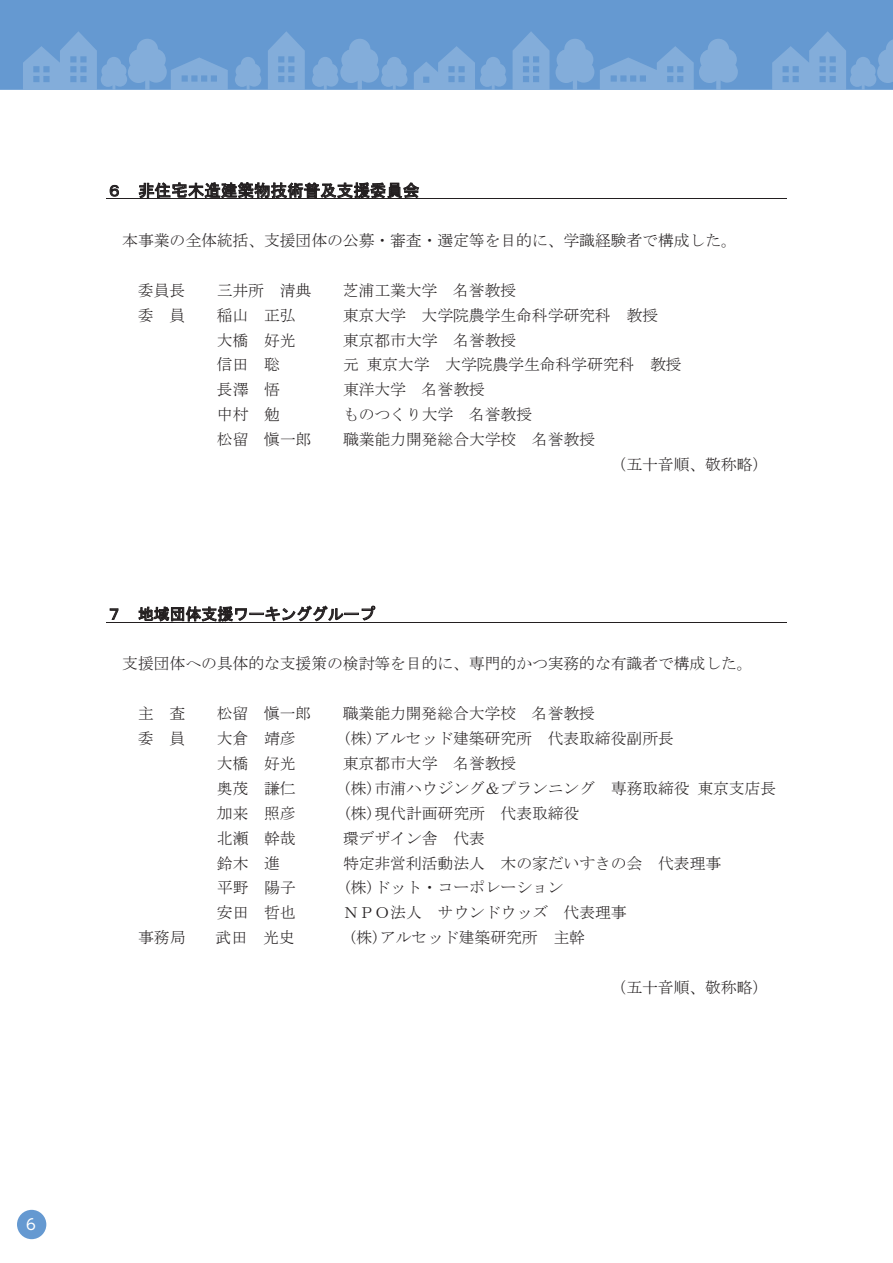
<style>
.page{position:relative;width:893px;height:1263px;background:#fff}
.page>*{position:absolute;margin:0;border:0;box-sizing:border-box;transform-origin:0 0}
.t1{font:16.5px "MS Gothic";color:#231f20}
.t2{font:15.9px "MS Mincho";color:#231f20}
.t3{font:15.9px "MS Gothic";color:#231f20}
.t4{font:14.85px "UD Shin Go Pr 6";color:#fff}
.s1{font-size:15.9px}
</style>
<div class="page">
<hr style="left:106px;top:198px;width:681px;height:1px;background:#231f20">
<hr style="left:106px;top:622px;width:681px;height:1px;background:#231f20">
<div style="left:0;top:0;width:893px;height:89px;background:#6599d1"></div>
<svg style="left:23px;top:31px;width:869px;height:58px"></svg>
<hr style="left:892px;top:0;width:1px;height:179px;background:#a1d076">
<div style="left:17px;top:1210px;width:29px;height:29px;background:#6599d1;border-radius:50%"></div>
<p class="t1" style="left:106px;top:182px;width:315px"><span class="s1">６</span> 非住宅木造建築物技術普及支援委員会</p>
<p class="t2" style="left:122px;top:232px;width:616px">本事業の全体統括、支援団体の公募・審査・選定等を目的に、学識経験者で構成した。</p>
<p class="t2" style="left:138px;top:282px;width:49px">委員長</p>
<p class="t2" style="left:217px;top:282px;width:96px">三井所 清典</p>
<p class="t2" style="left:343px;top:282px;width:175px">芝浦工業大学 名誉教授</p>
<p class="t2" style="left:138px;top:307px;width:49px">委 員</p>
<p class="t2" style="left:217px;top:307px;width:80px">稲山 正弘</p>
<p class="t2" style="left:343px;top:307px;width:317px">東京大学 大学院農学生命科学研究科 教授</p>
<p class="t2" style="left:217px;top:332px;width:81px">大橋 好光</p>
<p class="t2" style="left:343px;top:332px;width:175px">東京都市大学 名誉教授</p>
<p class="t2" style="left:217px;top:357px;width:65px">信田 聡</p>
<p class="t2" style="left:343px;top:357px;width:340px">元東京大学 大学院農学生命科学研究科 教授</p>
<p class="t2" style="left:217px;top:382px;width:65px">長澤 悟</p>
<p class="t2" style="left:343px;top:382px;width:143px">東洋大学 名誉教授</p>
<p class="t2" style="left:217px;top:407px;width:65px">中村 勉</p>
<p class="t2" style="left:343px;top:407px;width:191px">ものつくり大学 名誉教授</p>
<p class="t2" style="left:217px;top:431px;width:96px">松留 愼一郎</p>
<p class="t2" style="left:343px;top:431px;width:254px">職業能力開発総合大学校 名誉教授</p>
<p class="t2" style="left:611px;top:456px;width:159px">（五十音順、敬称略）</p>
<p class="t3" style="left:106px;top:606px;width:270px">７ 地域団体支援ワーキンググループ</p>
<p class="t2" style="left:122px;top:656px;width:632px">支援団体への具体的な支援策の検討等を目的に、専門的かつ実務的な有識者で構成した。</p>
<p class="t2" style="left:138px;top:705px;width:49px">主 査</p>
<p class="t2" style="left:217px;top:705px;width:96px">松留 愼一郎</p>
<p class="t2" style="left:343px;top:705px;width:254px">職業能力開発総合大学校 名誉教授</p>
<p class="t2" style="left:138px;top:730px;width:49px">委 員</p>
<p class="t2" style="left:217px;top:730px;width:80px">大倉 靖彦</p>
<p class="t2" style="left:343px;top:730px;width:332px">(株)アルセッド建築研究所 代表取締役副所長</p>
<p class="t2" style="left:217px;top:755px;width:81px">大橋 好光</p>
<p class="t2" style="left:343px;top:755px;width:175px">東京都市大学 名誉教授</p>
<p class="t2" style="left:217px;top:780px;width:81px">奥茂 謙仁</p>
<p class="t2" style="left:343px;top:780px;width:435px">(株)市浦ハウジング＆プランニング 専務取締役東京支店長</p>
<p class="t2" style="left:217px;top:805px;width:81px">加来 照彦</p>
<p class="t2" style="left:343px;top:805px;width:238px">(株)現代計画研究所 代表取締役</p>
<p class="t2" style="left:217px;top:830px;width:81px">北瀬 幹哉</p>
<p class="t2" style="left:343px;top:830px;width:143px">環デザイン舎 代表</p>
<p class="t2" style="left:217px;top:855px;width:65px">鈴木 進</p>
<p class="t2" style="left:343px;top:855px;width:380px">特定非営利活動法人 木の家だいすきの会 代表理事</p>
<p class="t2" style="left:217px;top:880px;width:81px">平野 陽子</p>
<p class="t2" style="left:343px;top:880px;width:222px">(株)ドット・コーポレーション</p>
<p class="t2" style="left:217px;top:905px;width:81px">安田 哲也</p>
<p class="t2" style="left:343px;top:905px;width:285px">ＮＰＯ法人 サウンドウッズ 代表理事</p>
<p class="t2" style="left:138px;top:929px;width:49px">事務局</p>
<p class="t2" style="left:216px;top:929px;width:81px">武田 光史</p>
<p class="t2" style="left:348px;top:929px;width:238px">(株)アルセッド建築研究所 主幹</p>
<p class="t2" style="left:611px;top:979px;width:159px">（五十音順、敬称略）</p>
<p class="t4" style="left:26px;top:1213px;width:11px">6</p>
</div>
